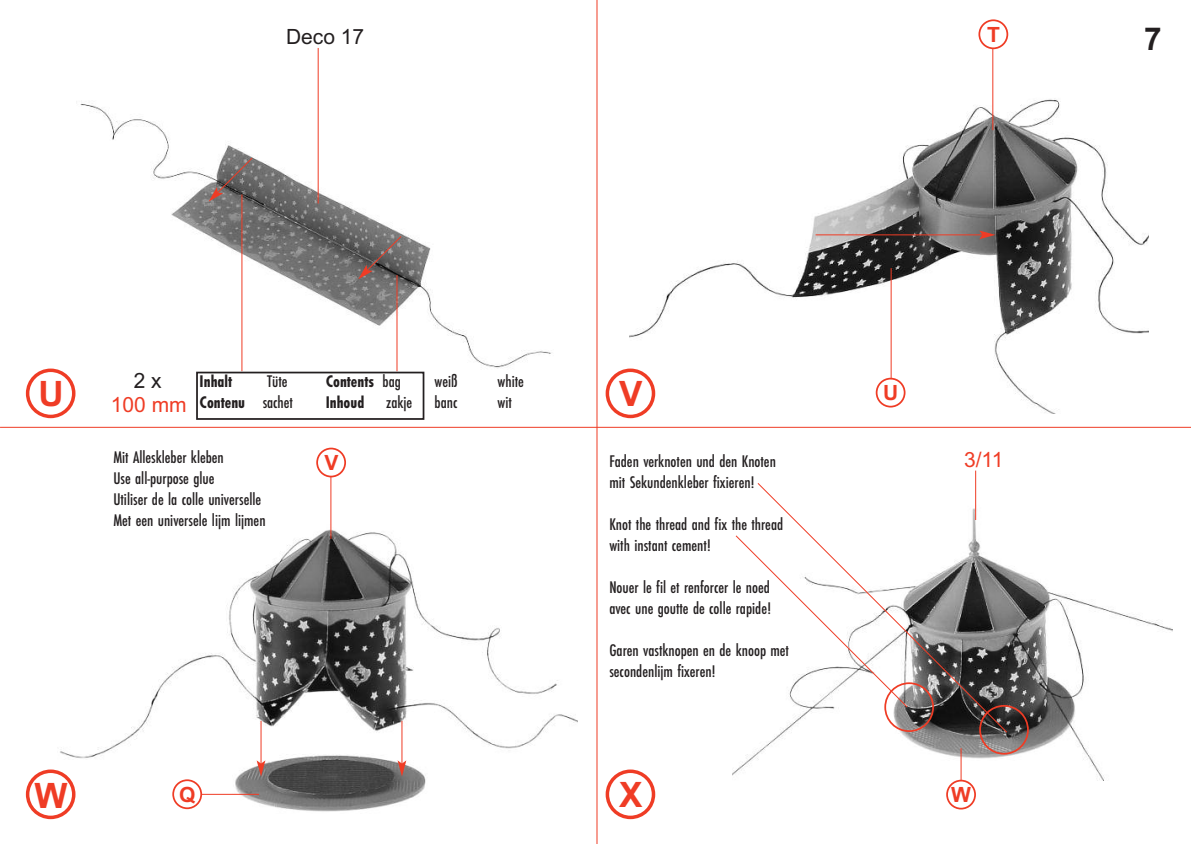
<style>
.page{position:relative;width:1191px;height:844px;background:#fff}
.page>*{position:absolute;margin:0;border:0;box-sizing:border-box;transform-origin:0 0}
.t1{font:700 35px "Arial";color:#ef3c25}
.t2{font:700 31.5px "Arial";color:#231f20}
.t3{font:21px "Arial";color:#ef3c25}
.t4{font:21px "Arial";color:#231f20}
.t5{font:700 21px "Arial";color:#ef3c25}
.t6{font:17.5px/21px "Futura EF Medium Con";color:#231f20}
.t7{font:17.5px "Futura EF Bold Con";color:#231f20}
.s1{font-family:"Futura EF Medium Con"}
</style>
<div class="page">
<img style="left:80px;top:100px;width:471px;height:272px">
<img style="left:630px;top:91px;width:518px;height:323px">
<img style="left:60px;top:525px;width:517px;height:287px">
<img style="left:732px;top:568px;width:440px;height:211px">
<hr style="left:318px;top:48px;width:1px;height:155px;background:#ef3c25">
<hr style="left:992px;top:49px;width:1px;height:81px;background:#ef3c25">
<hr style="left:890px;top:268px;width:1px;height:111px;background:#ef3c25">
<hr style="left:596px;top:0;width:1px;height:843px;background:#ef3c25">
<hr style="left:0;top:427px;width:1191px;height:1px;background:#ef3c25">
<svg style="left:978px;top:19px;width:30px;height:30px"></svg>
<svg style="left:26px;top:368px;width:49px;height:50px"></svg>
<svg style="left:605px;top:368px;width:50px;height:50px"></svg>
<svg style="left:26px;top:769px;width:49px;height:50px"></svg>
<svg style="left:605px;top:769px;width:50px;height:50px"></svg>
<svg style="left:875px;top:377px;width:30px;height:30px"></svg>
<svg style="left:316px;top:447px;width:30px;height:30px"></svg>
<svg style="left:946px;top:779px;width:30px;height:30px"></svg>
<hr style="left:975px;top:470px;width:1px;height:50px;background:#ef3c25">
<svg style="left:756px;top:482px;width:252px;height:251px"></svg>
<hr style="left:960px;top:748px;width:1px;height:32px;background:#ef3c25">
<hr style="left:261px;top:720px;width:1px;height:43px;background:#ef3c25">
<svg style="left:257px;top:760px;width:8px;height:16px"></svg>
<hr style="left:401px;top:720px;width:1px;height:43px;background:#ef3c25">
<svg style="left:397px;top:760px;width:9px;height:16px"></svg>
<hr style="left:815px;top:234px;width:167px;height:1px;background:#ef3c25">
<svg style="left:979px;top:230px;width:16px;height:9px"></svg>
<svg style="left:358px;top:235px;width:44px;height:44px;background:#6c6261"></svg>
<svg style="left:208px;top:157px;width:45px;height:45px;background:#857c7a"></svg>
<hr style="left:241px;top:194px;width:1px;height:177px;background:#ef3c25">
<hr style="left:330px;top:476px;width:1px;height:62px;background:#ef3c25">
<hr style="left:396px;top:275px;width:1px;height:96px;background:#ef3c25">
<hr style="left:201px;top:793px;width:58px;height:1px;background:#ef3c25">
<div style="left:196px;top:371px;width:228px;height:49px;border:2px solid #231f20"></div>
<svg style="left:172px;top:779px;width:30px;height:29px"></svg>
<svg style="left:735px;top:534px;width:199px;height:197px"></svg>
<svg style="left:979px;top:704px;width:49px;height:50px;background:#6a5552"></svg>
<p class="t4" style="left:286px;top:25px;width:80px">Deco 17</p>
<p class="t5" style="left:987px;top:22px;width:14px">T</p>
<h2 class="t2" style="left:1144px;top:20px;width:19px">7</h2>
<p class="t6" style="left:434px;top:371px;width:24px">weiß</p>
<p class="t6" style="left:497px;top:371px;width:28px">white</p>
<p class="t6" style="left:434px;top:392px;width:24px">banc</p>
<p class="t6" style="left:497px;top:392px;width:16px">wit</p>
<p class="t7" style="left:200px;top:375px;width:34px">Inhalt</p>
<p class="t6" style="left:267px;top:372px;width:22px">Tüte</p>
<p class="t7" style="left:326px;top:375px;width:77px">Contents <span class="s1">bag</span></p>
<p class="t7" style="left:200px;top:396px;width:95px">Contenu <span class="s1">sachet</span></p>
<p class="t7" style="left:326px;top:396px;width:40px">Inhoud</p>
<p class="t6" style="left:386px;top:393px;width:28px">zakje</p>
<h1 class="t1" style="left:38px;top:373px;width:27px">U</h1>
<h1 class="t1" style="left:619px;top:373px;width:25px">V</h1>
<p class="t3" style="left:111px;top:392px;width:77px">100 mm</p>
<p class="t6" style="left:113px;top:448px;width:154px">Mit Alleskleber kleben<br>Use all-purpose glue<br>Utiliser de la colle universelle<br>Met een universele lijm lijmen</p>
<p class="t5" style="left:324px;top:450px;width:16px">V</p>
<p class="t6" style="left:609px;top:451px;width:168px">Faden verknoten und den Knoten mit Sekundenkleber fixieren!</p>
<p class="t6" style="left:609px;top:514px;width:175px">Knot the thread and fix the thread with instant cement!</p>
<p class="t6" style="left:609px;top:577px;width:163px">Nouer le fil et renforcer le noed avec une goutte de colle rapide!</p>
<p class="t6" style="left:609px;top:640px;width:181px">Garen vastknopen en de knoop met secondenlijm fixeren!</p>
<h1 class="t1" style="left:34px;top:774px;width:35px">W</h1>
<h1 class="t1" style="left:619px;top:774px;width:25px">X</h1>
<p class="t5" style="left:179px;top:781px;width:18px">Q</p>
<p class="t5" style="left:883px;top:380px;width:17px">U</p>
<p class="t3" style="left:964px;top:447px;width:41px">3/11</p>
<p class="t5" style="left:951px;top:782px;width:21px">W</p>
</div>
